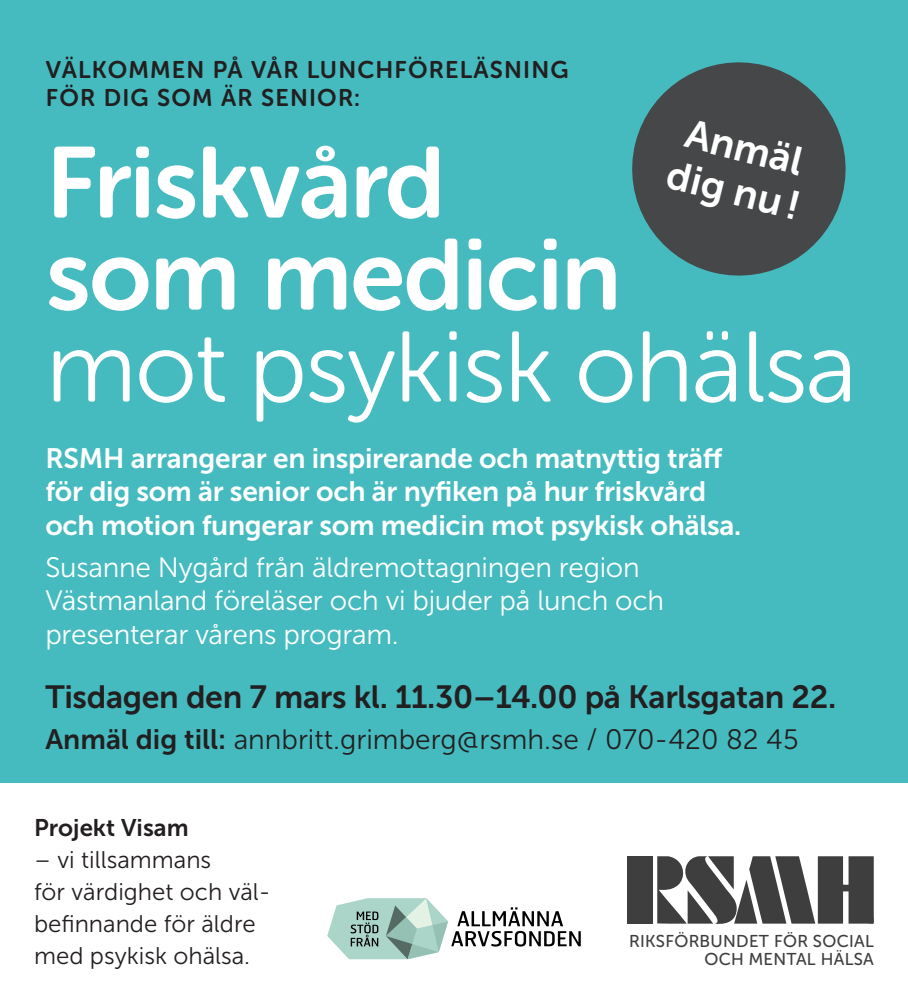
<style>
.page{position:relative;width:908px;height:998px;background:#fff}
.page>*{position:absolute;margin:0;border:0;box-sizing:border-box;transform-origin:0 0}
.t1{font:100px/92px "Museo Sans Rounded 700";letter-spacing:-.015em;color:#fff}
.t2{font:100px "Museo Sans Rounded 300";letter-spacing:-.015em;color:#fff}
.t3{font:40px/44px "Museo Sans 700";color:#fff}
.t4{font:32px "Museo Sans 700";letter-spacing:-.01em;color:#231f20}
.t5{font:28px/33.6px "Museo Sans 700";letter-spacing:-.01em;color:#fff}
.t6{font:28px/33.6px "Museo Sans 300";letter-spacing:-.01em;color:#fff}
.t7{font:28px "Museo Sans 300";color:#231f20}
.t8{font:24px/32px "Museo Sans 300";color:#231f20}
.t9{font:24px/28px "Museo Sans Rounded 700";letter-spacing:.05em;color:#231f20}
.t10{font:24px "Museo Sans 700";color:#231f20}
.t11{font:17.2px/18px "Museo Sans Rounded 500";letter-spacing:.02em;color:#3e3e3f;text-align:right}
.s1{font-family:"Museo Sans 700"}
</style>
<div class="page">
<div style="left:0;top:0;width:907px;height:782px;background:#45bbc0"></div>
<svg style="left:327px;top:898px;width:253px;height:61px"></svg>
<div style="left:627px;top:856px;width:25px;height:67px;background:#3e3e3f"></div>
<svg style="left:657px;top:856px;width:216px;height:68px"></svg>
<svg style="left:632px;top:62px;width:214px;height:214px;fill:#464748"></svg>
<p class="t9" style="left:46px;top:55px;width:524px">VÄLKOMMEN PÅ VÅR LUNCHFÖRELÄSNING<br>FÖR DIG SOM ÄR SENIOR:</p>
<h1 class="t1" style="left:46px;top:137px;width:576px">Friskvård som medicin</h1>
<h1 class="t2" style="left:46px;top:313px;width:812px">mot psykisk ohälsa</h1>
<h2 class="t3" style="left:683px;top:110px;width:137px;rotate:14deg">Anmäl dig nu!</h2>
<p class="t5" style="left:45px;top:441px;width:697px">RSMH arrangerar en inspirerande och matnyttig träff för dig som är senior och är nyfiken på hur friskvård och motion fungerar som medicin mot psykisk ohälsa.</p>
<p class="t6" style="left:45px;top:550px;width:620px">Susanne Nygård från äldremottagningen region<br>Västmanland föreläser och vi bjuder på lunch och presenterar vårens program.</p>
<p class="t4" style="left:45px;top:679px;width:792px">Tisdagen den 7 mars kl. 11.30–14.00 på Karlsgatan 22.</p>
<p class="t7" style="left:45px;top:724px;width:754px"><span class="s1">Anmäl dig till:</span> annbritt.grimberg@rsmh.se / 070-420 82 45</p>
<p class="t10" style="left:34px;top:814px;width:156px">Projekt Visam</p>
<p class="t8" style="left:34px;top:844px;width:238px">– vi tillsammans<br>för värdighet och väl&shy;befinnande för äldre med psykisk ohälsa.</p>
<p class="t11" style="left:629px;top:932px;width:246px">RIKSFÖRBUNDET FÖR SOCIAL<br>OCH MENTAL HÄLSA</p>
</div>
